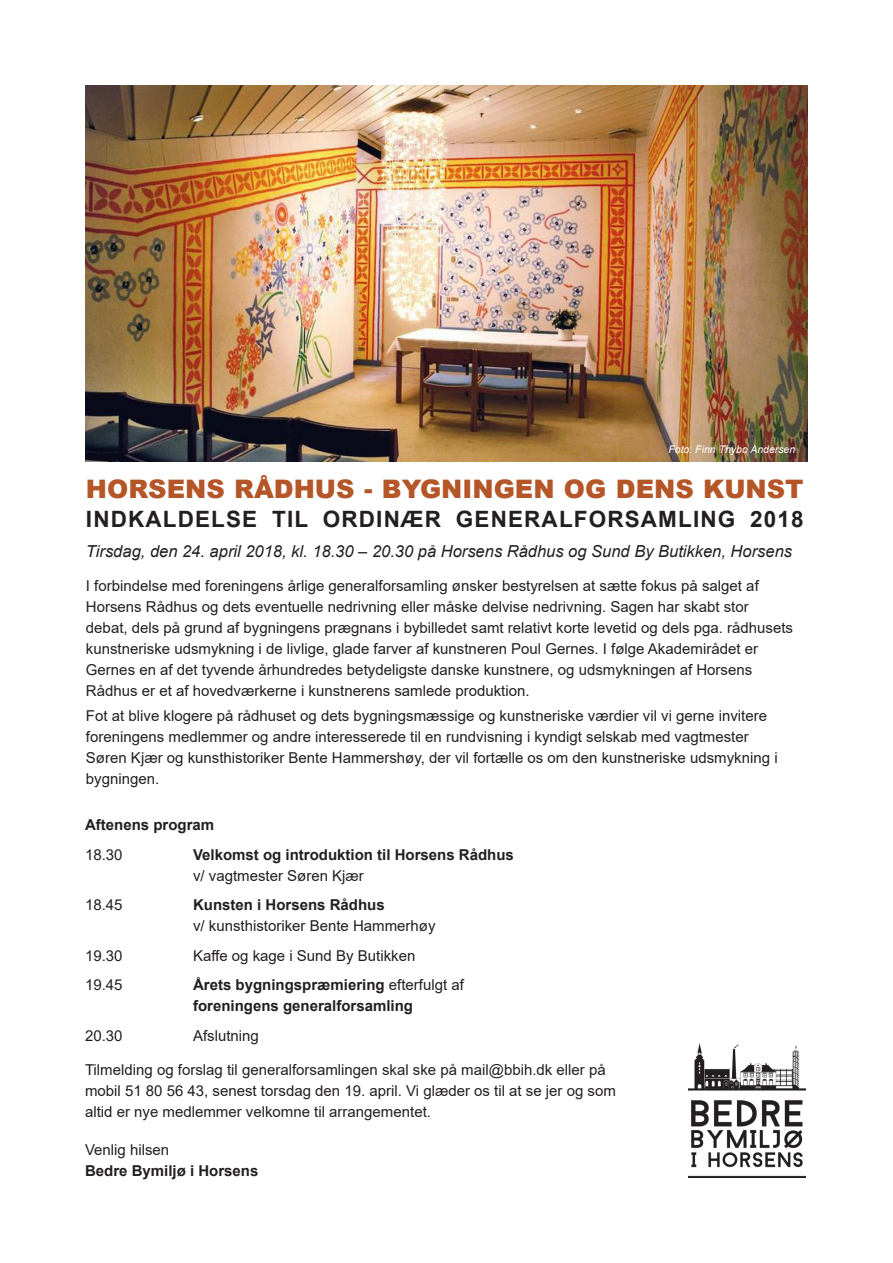
<style>
.page{position:relative;width:893px;height:1263px;background:#fff}
.page>*{position:absolute;margin:0;border:0;box-sizing:border-box;transform-origin:0 0}
.t1{font:900 25.5px "Arial";color:#b55628}
.t2{font:700 22.5px "Arial";letter-spacing:.05em;color:#231f20}
.t3{font:italic 16.5px "Arial";color:#231f20}
.t4{font:15px/21px "Arial";color:#231f20}
.t5{font:700 15px "Arial";color:#231f20}
.t6{font:italic 10.5px "Arial";color:#fff}
.s1{font-weight:400}
</style>
<div class="page">
<img style="left:86px;top:85px;width:722px;height:377px">
<img style="left:689px;top:1043px;width:117px;height:135px">
<p class="t6" style="left:668px;top:443px;width:128px">Foto: Finn Thybo Andersen</p>
<p class="t1" style="left:86px;top:470px;width:719px">HORSENS RÅDHUS - BYGNINGEN OG DENS KUNST</p>
<p class="t2" style="left:86px;top:503px;width:719px">INDKALDELSE TIL ORDINÆR GENERALFORSAMLING 2018</p>
<p class="t3" style="left:86px;top:540px;width:708px">Tirsdag, den 24. april 2018, kl. 18.30 – 20.30 på Horsens Rådhus og Sund By Butikken, Horsens</p>
<p class="t4" style="left:86px;top:575px;width:709px">I forbindelse med foreningens årlige generalforsamling ønsker bestyrelsen at sætte fokus på salget af Horsens Rådhus og dets eventuelle nedrivning eller måske delvise nedrivning. Sagen har skabt stor debat, dels på grund af bygningens prægnans i bybilledet samt relativt korte levetid og dels pga. rådhusets kunstneriske udsmykning i de livlige, glade farver af kunstneren Poul Gernes. I følge Akademirådet er Gernes en af det tyvende århundredes betydeligste danske kunstnere, og udsmykningen af Horsens Rådhus er et af hovedværkerne i kunstnerens samlede produktion.</p>
<p class="t4" style="left:86px;top:705px;width:693px">Fot at blive klogere på rådhuset og dets bygningsmæssige og kunstneriske værdier vil vi gerne invitere foreningens medlemmer og andre interesserede til en rundvisning i kyndigt selskab med vagtmester Søren Kjær og kunsthistoriker Bente Hammershøy, der vil fortælle os om den kunstneriske udsmykning i bygningen.</p>
<p class="t5" style="left:85px;top:814px;width:131px">Aftenens program</p>
<p class="t4" style="left:85px;top:844px;width:39px">18.30</p>
<p class="t5" style="left:193px;top:844px;width:322px">Velkomst og introduktion til Horsens Rådhus</p>
<p class="t4" style="left:193px;top:865px;width:172px">v/ vagtmester Søren Kjær</p>
<p class="t4" style="left:85px;top:894px;width:39px">18.45</p>
<p class="t5" style="left:193px;top:894px;width:193px">Kunsten i Horsens Rådhus</p>
<p class="t4" style="left:193px;top:915px;width:244px">v/ kunsthistoriker Bente Hammerhøy</p>
<p class="t4" style="left:85px;top:945px;width:39px">19.30</p>
<p class="t4" style="left:193px;top:945px;width:224px">Kaffe og kage i Sund By Butikken</p>
<p class="t4" style="left:85px;top:974px;width:39px">19.45</p>
<p class="t5" style="left:193px;top:974px;width:272px">Årets bygningspræmiering <span class="s1">efterfulgt af</span></p>
<p class="t5" style="left:193px;top:995px;width:222px">foreningens generalforsamling</p>
<p class="t4" style="left:85px;top:1025px;width:39px">20.30</p>
<p class="t4" style="left:193px;top:1025px;width:67px">Afslutning</p>
<p class="t4" style="left:85px;top:1059px;width:532px">Tilmelding og forslag til generalforsamlingen skal ske på mail@bbih.dk eller på mobil 51 80 56 43, senest torsdag den 19. april. Vi glæder os til at se jer og som altid er nye medlemmer velkomne til arrangementet.</p>
<p class="t4" style="left:85px;top:1139px;width:86px">Venlig hilsen</p>
<p class="t5" style="left:85px;top:1160px;width:175px">Bedre Bymiljø i Horsens</p>
</div>
